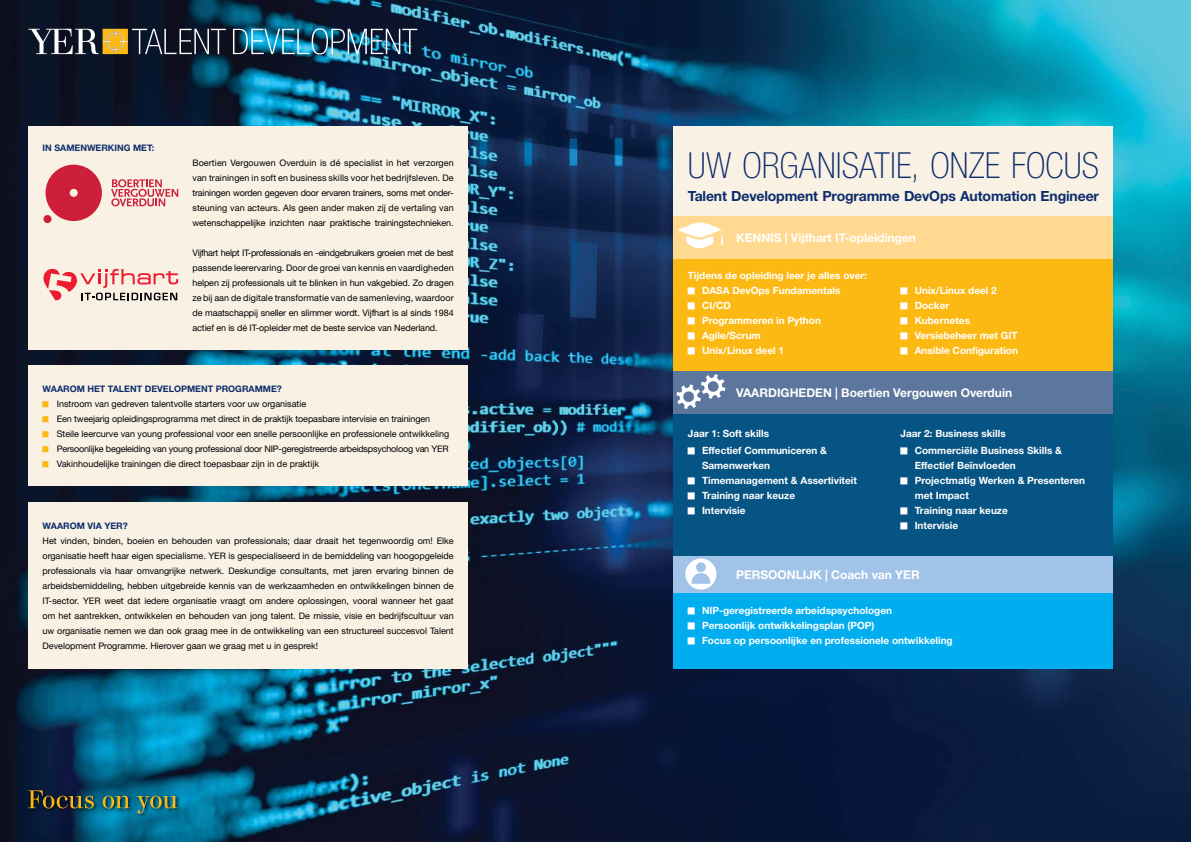
<style>
.page{position:relative;width:1191px;height:842px;background:#fff}
.page>*{position:absolute;margin:0;border:0;box-sizing:border-box;transform-origin:0 0}
.t1{font:100 condensed 36px "Helvetica Neue LT Std";letter-spacing:.005em;color:#0d2c6c}
.t2{font:700 14px "Helvetica Neue LT Std";letter-spacing:-.01em;color:#0d2c6c}
.t3{font:700 12px "Helvetica Neue LT Std";color:#fff}
.t4{font:700 10px/15px "Helvetica Neue LT Std";color:#fff}
.t5{font:9px/15px "Helvetica Neue LT Std";letter-spacing:-.01em;color:#000;text-align:justify}
.t6{font:700 9px "Helvetica Neue LT Std";color:#0d2c6c}
</style>
<div class="page">
<img style="left:0;top:0;width:1191px;height:842px">
<div style="left:27px;top:789px;width:155px;height:29px;background:#000;opacity:.75"></div>
<svg style="left:28px;top:790px;width:149px;height:24px;background:#2e5d5c"></svg>
<svg style="left:28px;top:29px;width:198px;height:25px;background:#57554f"></svg>
<img style="left:233px;top:28px;width:184px;height:27px">
<div style="left:673px;top:126px;width:440px;height:472px;background:#f8f1e4"></div>
<div style="left:28px;top:126px;width:440px;height:224px;background:#f8f1e4"></div>
<svg style="left:111px;top:179px;width:67px;height:27px"></svg>
<svg style="left:45px;top:165px;width:57px;height:56px"></svg>
<div style="left:43px;top:215px;width:9px;height:8px;background:#cd1f3a;border-radius:50%"></div>
<div style="left:673px;top:258px;width:440px;height:117px;background:#fdb913"></div>
<div style="left:673px;top:216px;width:440px;height:42px;background:#ffd990"></div>
<svg style="left:678px;top:222px;width:45px;height:27px"></svg>
<div style="left:673px;top:413px;width:440px;height:151px;background:#065484"></div>
<div style="left:673px;top:371px;width:440px;height:43px;background:#5d769d"></div>
<svg style="left:676px;top:374px;width:49px;height:35px"></svg>
<div style="left:673px;top:592px;width:440px;height:77px;background:#00aeef"></div>
<div style="left:673px;top:556px;width:440px;height:37px;background:#a1c3e7"></div>
<svg style="left:685px;top:558px;width:31px;height:32px"></svg>
<div style="left:28px;top:502px;width:440px;height:167px;background:#f8f1e4"></div>
<div style="left:28px;top:366px;width:440px;height:120px;background:#f8f1e4"></div>
<svg style="left:43px;top:268px;width:135px;height:33px"></svg>
<p class="t6" style="left:43px;top:142px;width:113px">IN SAMENWERKING MET:</p>
<p class="t5" style="left:192px;top:155px;width:263px">Boertien Vergouwen Overduin is dé specialist in het verzorgen van trainingen in soft en business skills voor het bedrijfsleven. De trainingen worden gegeven door ervaren trainers, soms met onder&shy;steuning van acteurs. Als geen ander maken zij de vertaling van wetenschappelijke inzichten naar praktische trainingstechnieken.</p>
<p class="t5" style="left:192px;top:245px;width:263px">Vijfhart helpt IT-professionals en -eindgebruikers groeien met de best passende leerervaring. Door de groei van kennis en vaardigheden helpen zij professionals uit te blinken in hun vakgebied. Zo dragen ze bij aan de digitale transformatie van de samenleving, waardoor de maatschappij sneller en slimmer wordt. Vijfhart is al sinds 1984 actief en is dé IT-opleider met de beste service van Nederland.</p>
<p class="t6" style="left:43px;top:383px;width:241px">WAAROM HET TALENT DEVELOPMENT PROGRAMME?</p>
<p class="t5" style="left:57px;top:396px;width:394px;text-align:left">Instroom van gedreven talentvolle starters voor uw organisatie<br>Een tweejarig opleidingsprogramma met direct in de praktijk toepasbare intervisie en trainingen Steile leercurve van young professional voor een snelle persoonlijke en professionele ontwikkeling Persoonlijke begeleiding van young professional door NIP-geregistreerde arbeidspsycholoog van YER Vakinhoudelijke trainingen die direct toepasbaar zijn in de praktijk</p>
<p class="t6" style="left:43px;top:520px;width:87px">WAAROM VIA YER?</p>
<p class="t5" style="left:43px;top:533px;width:413px">Het vinden, binden, boeien en behouden van professionals; daar draait het tegenwoordig om! Elke organisatie heeft haar eigen specialisme. YER is gespecialiseerd in de bemiddeling van hoogopgeleide professionals via haar omvangrijke netwerk. Deskundige consultants, met jaren ervaring binnen de arbeidsbemiddeling, hebben uitgebreide kennis van de werkzaamheden en ontwikkelingen binnen de IT-sector. YER weet dat iedere organisatie vraagt om andere oplossingen, vooral wanneer het gaat om het aantrekken, ontwikkelen en behouden van jong talent. De missie, visie en bedrijfscultuur van uw organisatie nemen we dan ook graag mee in de ontwikkeling van een structureel succesvol Talent Development Programme. Hierover gaan we graag met u in gesprek!</p>
<h1 class="t1" style="left:688px;top:145px;width:413px">UW ORGANISATIE, ONZE FOCUS</h1>
<h2 class="t2" style="left:688px;top:187px;width:413px">Talent Development Programme DevOps Automation Engineer</h2>
<h3 class="t3" style="left:736px;top:230px;width:181px">KENNIS | Vijfhart IT-opleidingen</h3>
<p class="t4" style="left:702px;top:268px;width:167px;text-indent:-14px">Tijdens de opleiding leer je alles over:<br>DASA DevOps Fundamentals<br>CI/CD<br>Programmeren in Python<br>Agile/Scrum<br>Unix/Linux deel 1</p>
<p class="t4" style="left:914px;top:283px;width:105px">Unix/Linux deel 2<br>Docker<br>Kubernetes<br>Versiebeheer met GIT<br>Ansible Configuration</p>
<h3 class="t3" style="left:736px;top:385px;width:278px">VAARDIGHEDEN | Boertien Vergouwen Overduin</h3>
<p class="t4" style="left:702px;top:425px;width:126px;line-height:17px;text-indent:-14px">Jaar 1: Soft skills<br>Effectief Communiceren &amp;</p>
<p class="t4" style="left:702px;top:458px;width:156px">Samenwerken<br>Timemanagement &amp; Assertiviteit<br>Training naar keuze<br>Intervisie</p>
<p class="t4" style="left:914px;top:425px;width:149px;line-height:17px;text-indent:-14px">Jaar 2: Business skills<br>Commerciële Business Skills &amp;</p>
<p class="t4" style="left:914px;top:458px;width:172px">Effectief Beïnvloeden<br>Projectmatig Werken &amp; Presenteren met Impact<br>Training naar keuze<br>Intervisie</p>
<h3 class="t3" style="left:736px;top:567px;width:185px">PERSOONLIJK | Coach van YER</h3>
<p class="t4" style="left:702px;top:603px;width:252px">NIP-geregistreerde arbeidspsychologen<br>Persoonlijk ontwikkelingsplan (POP)<br>Focus op persoonlijke en professionele ontwikkeling</p>
</div>
